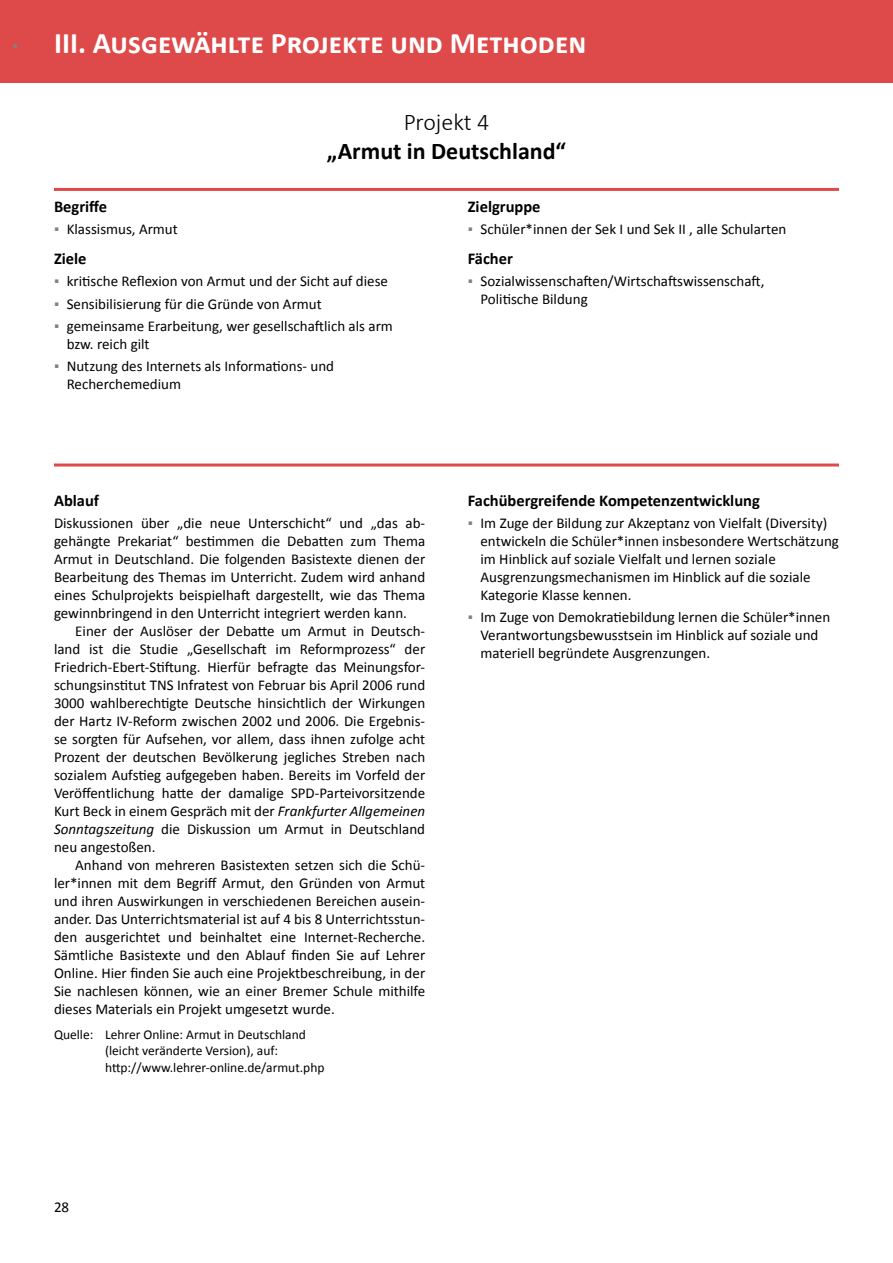
<style>
.page{position:relative;width:893px;height:1263px;background:#fff}
.page>*{position:absolute;margin:0;border:0;box-sizing:border-box;transform-origin:0 0}
.t1{font:700 30px "Calibri";color:#fff}
.t2{font:700 24px "Calibri";color:#000}
.t3{font:300 24px "Calibri";color:#000}
.t4{font:700 16.5px "Calibri";color:#000}
.t5{font:15px/18px "Calibri";color:#000}
.t6{font:15px "Calibri";color:#808285}
.t7{font:13.5px/16.5px "Calibri";color:#000}
.s1{color:#808285}
.s2{font-style:italic}
</style>
<div class="page">
<div style="left:0;top:0;width:893px;height:83px;background:#de4949"></div>
<hr style="left:54px;top:188px;width:785px;height:3px;background:#de4949">
<hr style="left:54px;top:463px;width:785px;height:3px;background:#de4949">
<p class="t6" style="left:13px;top:37px;width:7px">▪</p>
<h1 class="t1" style="left:54px;top:24px;width:534px">III. Ausgewählte Projekte und Methoden</h1>
<h2 class="t3" style="left:404px;top:107px;width:87px">Projekt 4</h2>
<h2 class="t2" style="left:327px;top:135px;width:241px">„Armut in Deutschland“</h2>
<p class="t4" style="left:54px;top:196px;width:55px">Begriffe</p>
<p class="t5" style="left:54px;top:220px;width:125px"><span class="s1">▪</span> Klassismus, Armut</p>
<p class="t4" style="left:54px;top:248px;width:34px">Ziele</p>
<p class="t5" style="left:54px;top:272px;width:336px"><span class="s1">▪</span> kritische Reflexion von Armut und der Sicht auf diese</p>
<p class="t5" style="left:54px;top:295px;width:269px"><span class="s1">▪</span> Sensibilisierung für die Gründe von Armut</p>
<p class="t5" style="left:67px;top:317px;width:328px;text-indent:-13px"><span class="s1">▪</span> gemeinsame Erarbeitung, wer gesellschaftlich als arm bzw. reich gilt</p>
<p class="t5" style="left:67px;top:357px;width:269px;text-indent:-13px"><span class="s1">▪</span> Nutzung des Internets als Informations- und<br>Recherchemedium</p>
<p class="t4" style="left:468px;top:196px;width:74px">Zielgruppe</p>
<p class="t5" style="left:468px;top:220px;width:320px"><span class="s1">▪</span> Schüler*innen der Sek I und Sek II , alle Schularten</p>
<p class="t4" style="left:468px;top:248px;width:47px">Fächer</p>
<p class="t5" style="left:480px;top:272px;width:285px;text-indent:-13px"><span class="s1">▪</span> Sozialwissenschaften/Wirtschaftswissenschaft,<br>Politische Bildung</p>
<p class="t4" style="left:54px;top:490px;width:47px">Ablauf</p>
<p class="t5" style="left:54px;top:514px;width:373px;text-align:justify">Diskussionen über „die neue Unterschicht“ und „das ab&shy;gehängte Prekariat“ bestimmen die Debatten zum Thema Armut in Deutschland. Die folgenden Basistexte dienen der Bearbeitung des Themas im Unterricht. Zudem wird anhand eines Schulprojekts beispielhaft dargestellt, wie das Thema gewinnbringend in den Unterricht integriert werden kann.</p>
<p class="t5" style="left:54px;top:622px;width:373px;text-align:justify;text-indent:21px">Einer der Auslöser der Debatte um Armut in Deutsch&shy;land ist die Studie „Gesellschaft im Reformprozess“ der Friedrich-Ebert-Stiftung. Hierfür befragte das Meinungsfor&shy;schungsinstitut TNS Infratest von Februar bis April 2006 rund 3000 wahlberechtigte Deutsche hinsichtlich der Wirkungen der Hartz IV-Reform zwischen 2002 und 2006. Die Ergebnis&shy;se sorgten für Aufsehen, vor allem, dass ihnen zufolge acht Prozent der deutschen Bevölkerung jegliches Streben nach sozialem Aufstieg aufgegeben haben. Bereits im Vorfeld der Veröffentlichung hatte der damalige SPD-Parteivorsitzende Kurt Beck in einem Gespräch mit der <span class="s2">Frankfurter Allgemeinen Sonntagszeitung</span> die Diskussion um Armut in Deutschland neu angestoßen.</p>
<p class="t5" style="left:54px;top:856px;width:373px;text-align:justify;text-indent:21px">Anhand von mehreren Basistexten setzen sich die Schü&shy;ler*innen mit dem Begriff Armut, den Gründen von Armut und ihren Auswirkungen in verschiedenen Bereichen ausein&shy;ander. Das Unterrichtsmaterial ist auf 4 bis 8 Unterrichtsstun&shy;den ausgerichtet und beinhaltet eine Internet-Recherche.<br>Sämtliche Basistexte und den Ablauf finden Sie auf Lehrer Online. Hier finden Sie auch eine Projektbeschreibung, in der Sie nachlesen können, wie an einer Bremer Schule mithilfe dieses Materials ein Projekt umgesetzt wurde.</p>
<p class="t7" style="left:105px;top:1026px;width:221px;text-indent:-51px">Quelle: Lehrer Online: Armut in Deutschland (leicht veränderte Version), auf: http://www.lehrer-online.de/armut.php</p>
<p class="t4" style="left:468px;top:490px;width:294px">Fachübergreifende Kompetenzentwicklung</p>
<p class="t5" style="left:480px;top:514px;width:360px;text-indent:-13px"><span class="s1">▪</span> Im Zuge der Bildung zur Akzeptanz von Vielfalt (Diversity) entwickeln die Schüler*innen insbesondere Wertschätzung im Hinblick auf soziale Vielfalt und lernen soziale Ausgrenzungsmechanismen im Hinblick auf die soziale Kategorie Klasse kennen.</p>
<p class="t5" style="left:480px;top:608px;width:351px;text-indent:-13px"><span class="s1">▪</span> Im Zuge von Demokratiebildung lernen die Schüler*innen<br>Verantwortungsbewusstsein im Hinblick auf soziale und materiell begründete Ausgrenzungen.</p>
<p class="t5" style="left:54px;top:1198px;width:17px">28</p>
</div>
